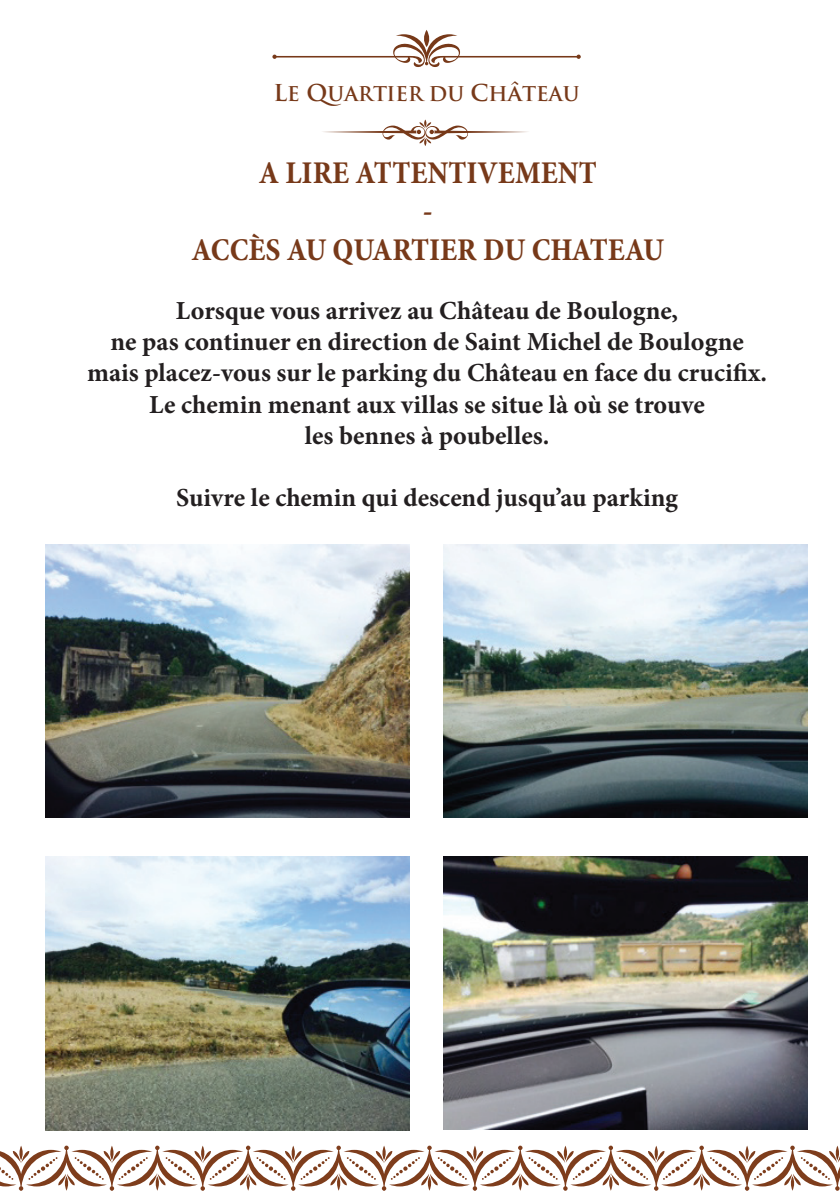
<style>
.page{position:relative;width:840px;height:1191px;background:#fff}
.page>*{position:absolute;margin:0;border:0;box-sizing:border-box;transform-origin:0 0}
.t1{font:700 condensed 32px/38.4px "Minion Pro";color:#773919;text-align:center}
.t2{font:700 26px/31.2px "Minion Pro";color:#231f20;text-align:center}
.t3{font:700 19.8px "Trajan Pro";color:#773919}
.s1{font-size:22.6px}
</style>
<div class="page">
<img style="left:45px;top:544px;width:364px;height:273px">
<img style="left:443px;top:544px;width:364px;height:273px">
<img style="left:45px;top:857px;width:364px;height:273px">
<svg style="left:272px;top:30px;width:308px;height:37px"></svg>
<svg style="left:323px;top:119px;width:205px;height:27px"></svg>
<img style="left:443px;top:857px;width:364px;height:272px">
<svg style="left:0;top:1145px;width:839px;height:46px"></svg>
<p class="t3" style="left:273px;top:82px;width:307px"><span class="s1">L</span>E <span class="s1">Q</span>UARTIER DU <span class="s1">C</span>H<span class="s1">â</span>TEAU</p>
<p class="t1" style="left:191px;top:153px;width:474px">A LIRE ATTENTIVEMENT<br>-<br>ACCÈS AU QUARTIER DU CHATEAU</p>
<p class="t2" style="left:87px;top:295px;width:681px">Lorsque vous arrivez au Château de Boulogne,<br>ne pas continuer en direction de Saint Michel de Boulogne mais placez-vous sur le parking du Château en face du crucifix.<br>Le chemin menant aux villas se situe là où se trouve<br>les bennes à poubelles.</p>
<p class="t2" style="left:176px;top:482px;width:503px">Suivre le chemin qui descend jusqu’au parking</p>
</div>
